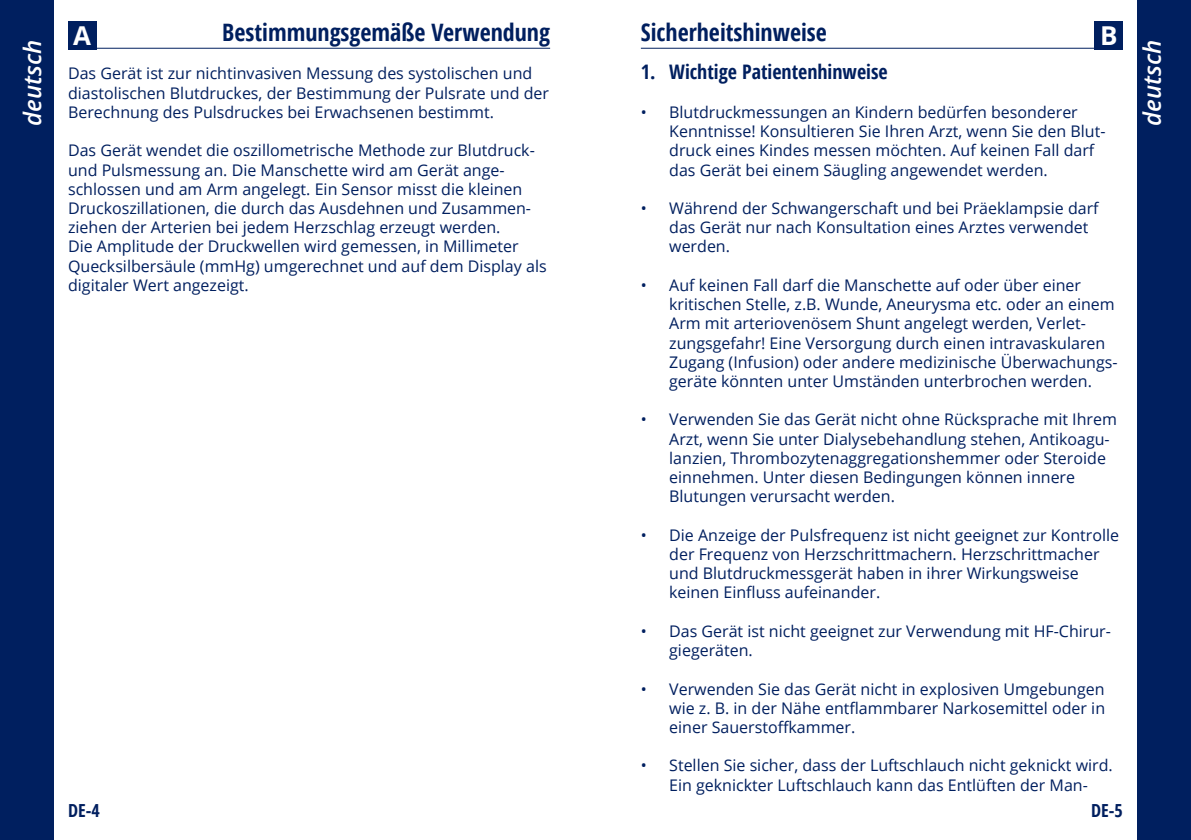
<style>
.page{position:relative;width:1191px;height:840px;background:#fff}
.page>*{position:absolute;margin:0;border:0;box-sizing:border-box;transform-origin:0 0}
.t1{font:700 26px "Open Sans";color:#fff}
.t2{font:700 condensed 24px "Open Sans";color:#001f5f}
.t3{font:italic 600 24px "Open Sans";color:#fff}
.t4{font:700 condensed 20px "Open Sans";color:#001f5f}
.t5{font:700 condensed 18px "Open Sans";color:#001f5f}
.t6{font:16px/19.2px "Open Sans";color:#001f5f}
</style>
<div class="page">
<div style="left:1137px;top:0;width:54px;height:839px;background:#001f5f"></div>
<div style="left:0;top:0;width:54px;height:839px;background:#001f5f"></div>
<hr style="left:641px;top:48px;width:482px;height:1px;background:#001f5f">
<hr style="left:68px;top:48px;width:482px;height:1px;background:#001f5f">
<div style="left:1094px;top:21px;width:29px;height:28px;background:#001f5f"></div>
<div style="left:68px;top:21px;width:28px;height:28px;background:#001f5f"></div>
<h1 class="t1" style="left:73px;top:17px;width:19px">A</h1>
<h2 class="t2" style="left:222px;top:16px;width:329px">Bestimmungsgemäße Verwendung</h2>
<h2 class="t2" style="left:641px;top:16px;width:188px">Sicherheitshinweise</h2>
<h1 class="t1" style="left:1100px;top:17px;width:19px">B</h1>
<p class="t6" style="left:68px;top:64px;width:482px">Das Gerät ist zur nichtinvasiven Messung des systolischen und diastolischen Blutdruckes, der Bestimmung der Pulsrate und der<br>Berechnung des Pulsdruckes bei Erwachsenen bestimmt.</p>
<h2 class="t3" style="left:16px;top:125px;width:87px;rotate:-90deg">deutsch</h2>
<h2 class="t3" style="left:1135px;top:125px;width:87px;rotate:-90deg">deutsch</h2>
<p class="t4" style="left:641px;top:58px;width:248px">1. Wichtige Patientenhinweise</p>
<p class="t6" style="left:669px;top:102px;width:438px;text-indent:-28px">• Blutdruckmessungen an Kindern bedürfen besonderer Kenntnisse! Konsultieren Sie Ihren Arzt, wenn Sie den Blut&shy;druck eines Kindes messen möchten. Auf keinen Fall darf das Gerät bei einem Säugling angewendet werden.</p>
<p class="t6" style="left:669px;top:198px;width:431px;text-indent:-28px">• Während der Schwangerschaft und bei Präeklampsie darf das Gerät nur nach Konsultation eines Arztes verwendet werden.</p>
<p class="t6" style="left:669px;top:275px;width:450px;text-indent:-28px">• Auf keinen Fall darf die Manschette auf oder über einer kritischen Stelle, z.B. Wunde, Aneurysma etc. oder an einem Arm mit arteriovenösem Shunt angelegt werden, Verlet&shy;zungsgefahr! Eine Versorgung durch einen intravaskularen Zugang (Infusion) oder andere medizinische Überwachungs&shy;geräte könnten unter Umständen unterbrochen werden.</p>
<p class="t6" style="left:669px;top:409px;width:449px;text-indent:-28px">• Verwenden Sie das Gerät nicht ohne Rücksprache mit Ihrem Arzt, wenn Sie unter Dialysebehandlung stehen, Antikoagu&shy;lanzien, Thrombozytenaggregationshemmer oder Steroide einnehmen. Unter diesen Bedingungen können innere Blutungen verursacht werden.</p>
<p class="t6" style="left:669px;top:524px;width:451px;text-indent:-28px">• Die Anzeige der Pulsfrequenz ist nicht geeignet zur Kontrolle der Frequenz von Herzschrittmachern. Herzschrittmacher und Blutdruckmessgerät haben in ihrer Wirkungsweise keinen Einfluss aufeinander.</p>
<p class="t6" style="left:669px;top:620px;width:443px;text-indent:-28px">• Das Gerät ist nicht geeignet zur Verwendung mit HF-Chirur&shy;giegeräten.</p>
<p class="t6" style="left:669px;top:678px;width:437px;text-align:justify;text-indent:-28px">• Verwenden Sie das Gerät nicht in explosiven Umgebungen wie z. B. in der Nähe entflammbarer Narkosemittel oder in einer Sauerstoffkammer.</p>
<p class="t6" style="left:68px;top:140px;width:480px">Das Gerät wendet die oszillometrische Methode zur Blutdruck&shy;und Pulsmessung an. Die Manschette wird am Gerät ange&shy;schlossen und am Arm angelegt. Ein Sensor misst die kleinen Druckoszillationen, die durch das Ausdehnen und Zusammen&shy;ziehen der Arterien bei jedem Herzschlag erzeugt werden.<br>Die Amplitude der Druckwellen wird gemessen, in Millimeter Quecksilbersäule (mmHg) umgerechnet und auf dem Display als digitaler Wert angezeigt.</p>
<p class="t6" style="left:641px;top:755px;width:473px;text-align:center">• Stellen Sie sicher, dass der Luftschlauch nicht geknickt wird.<br>Ein geknickter Luftschlauch kann das Entlüften der Man-</p>
<p class="t5" style="left:68px;top:797px;width:33px">DE-4</p>
<p class="t5" style="left:1091px;top:797px;width:33px">DE-5</p>
</div>
